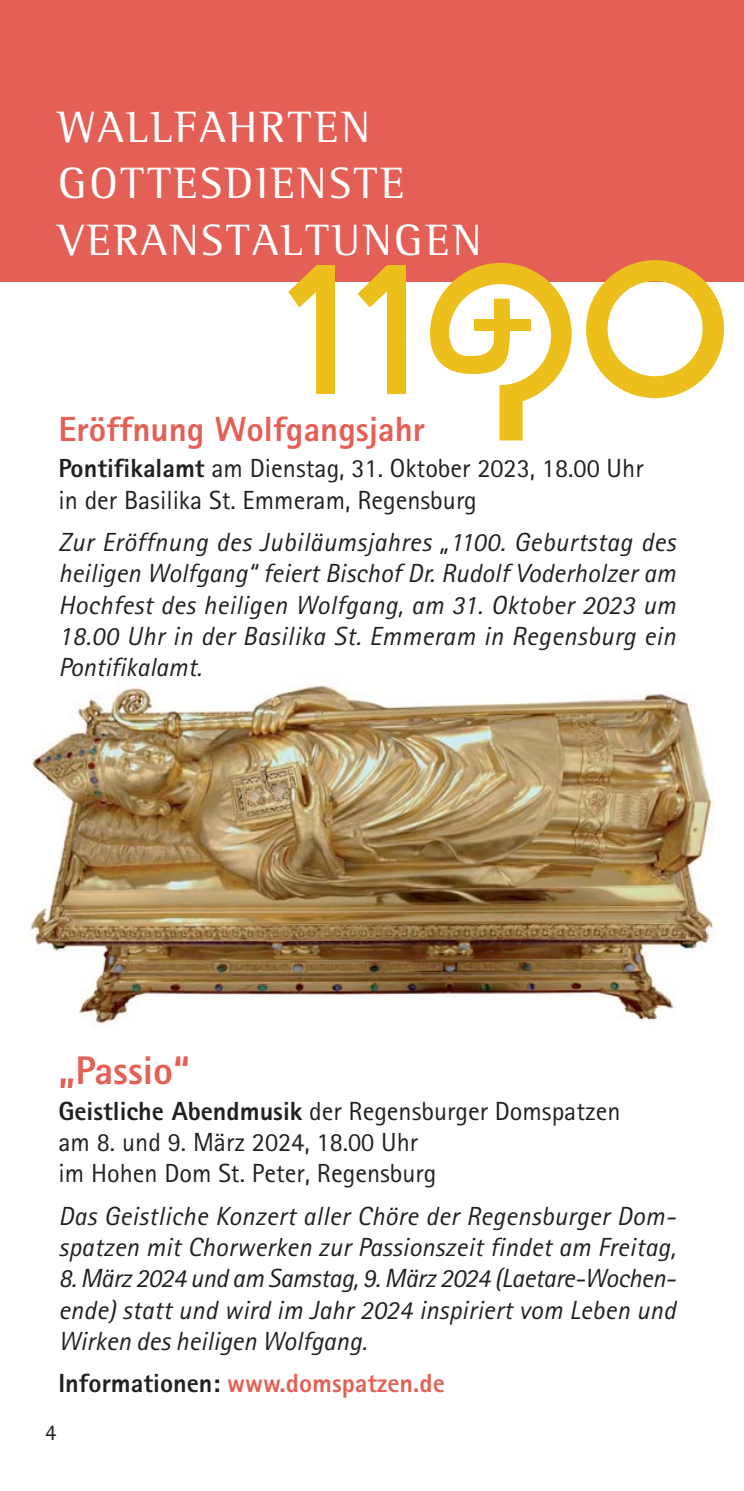
<style>
.page{position:relative;width:744px;height:1491px;background:#fff}
.page>*{position:absolute;margin:0;border:0;box-sizing:border-box;transform-origin:0 0}
.t1{font:45px/56.8px "Rotis Semi Serif";letter-spacing:.055em;color:#fff}
.t2{font:800 40px "Rotis Sans Serif";color:#e46056}
.t3{font:800 35px "Rotis Sans Serif";color:#e46056}
.t4{font:italic 26.25px/31.2px "Rotis Sans Serif";letter-spacing:.01em;color:#231f20;text-align:justify}
.t5{font:26.25px/31.2px "Rotis Sans Serif";color:#231f20}
.t6{font:800 26.25px "Rotis Sans Serif";color:#e46056}
.t7{font:22.5px "Rotis Sans Serif";color:#231f20}
.s1{font-weight:800}
.s2{color:#231f20}
</style>
<div class="page">
<img style="left:22px;top:684px;width:692px;height:342px">
<div style="left:0;top:0;width:744px;height:282px;background:#e46056"></div>
<svg style="left:430px;top:263px;width:142px;height:178px"></svg>
<div style="left:474px;top:319px;width:56px;height:12px;background:#ecbf1c"></div>
<div style="left:387px;top:265px;width:18px;height:129px;background:#ecbf1c"></div>
<svg style="left:358px;top:265px;width:29px;height:42px"></svg>
<svg style="left:586px;top:260px;width:138px;height:138px"></svg>
<div style="left:316px;top:265px;width:19px;height:129px;background:#ecbf1c"></div>
<svg style="left:288px;top:266px;width:28px;height:41px"></svg>
<h1 class="t1" style="left:58px;top:102px;width:425px">WALLFAHRTEN<br>GOTTESDIENSTE<br>VERANSTALTUNGEN</h1>
<h3 class="t3" style="left:58px;top:417px;width:368px">Eröffnung Wolfgangsjahr</h3>
<p class="t5" style="left:58px;top:456px;width:587px"><span class="s1">Pontifikalamt</span> am Dienstag, 31. Oktober 2023, 18.00 Uhr in der Basilika St. Emmeram, Regensburg</p>
<p class="t4" style="left:58px;top:529px;width:619px">Zur Eröffnung des Jubiläumsjahres „1100. Geburtstag des heiligen Wolfgang“ feiert Bischof Dr. Rudolf Voderholzer am Hochfest des heiligen Wolfgang, am 31. Oktober 2023 um 18.00 Uhr in der Basilika St. Emmeram in Regensburg ein Pontifikalamt.</p>
<h2 class="t2" style="left:58px;top:1056px;width:133px">„Passio“</h2>
<p class="t5" style="left:58px;top:1098px;width:564px"><span class="s1">Geistliche Abendmusik</span> der Regensburger Domspatzen am 8. und 9. März 2024, 18.00 Uhr<br>im Hohen Dom St. Peter, Regensburg</p>
<p class="t4" style="left:58px;top:1203px;width:619px">Das Geistliche Konzert aller Chöre der Regensburger Dom&shy;spatzen mit Chorwerken zur Passionszeit findet am Freitag,</p>
<p class="t4" style="left:58px;top:1266px;width:619px">8. März 2024 und am Samstag, 9. März 2024 (Laetare-Wochen&shy;ende) statt und wird im Jahr 2024 inspiriert vom Leben und Wirken des heiligen Wolfgang.</p>
<p class="t6" style="left:58px;top:1374px;width:388px"><span class="s2">Informationen:</span> www.domspatzen.de</p>
<p class="t7" style="left:45px;top:1424px;width:13px">4</p>
</div>
